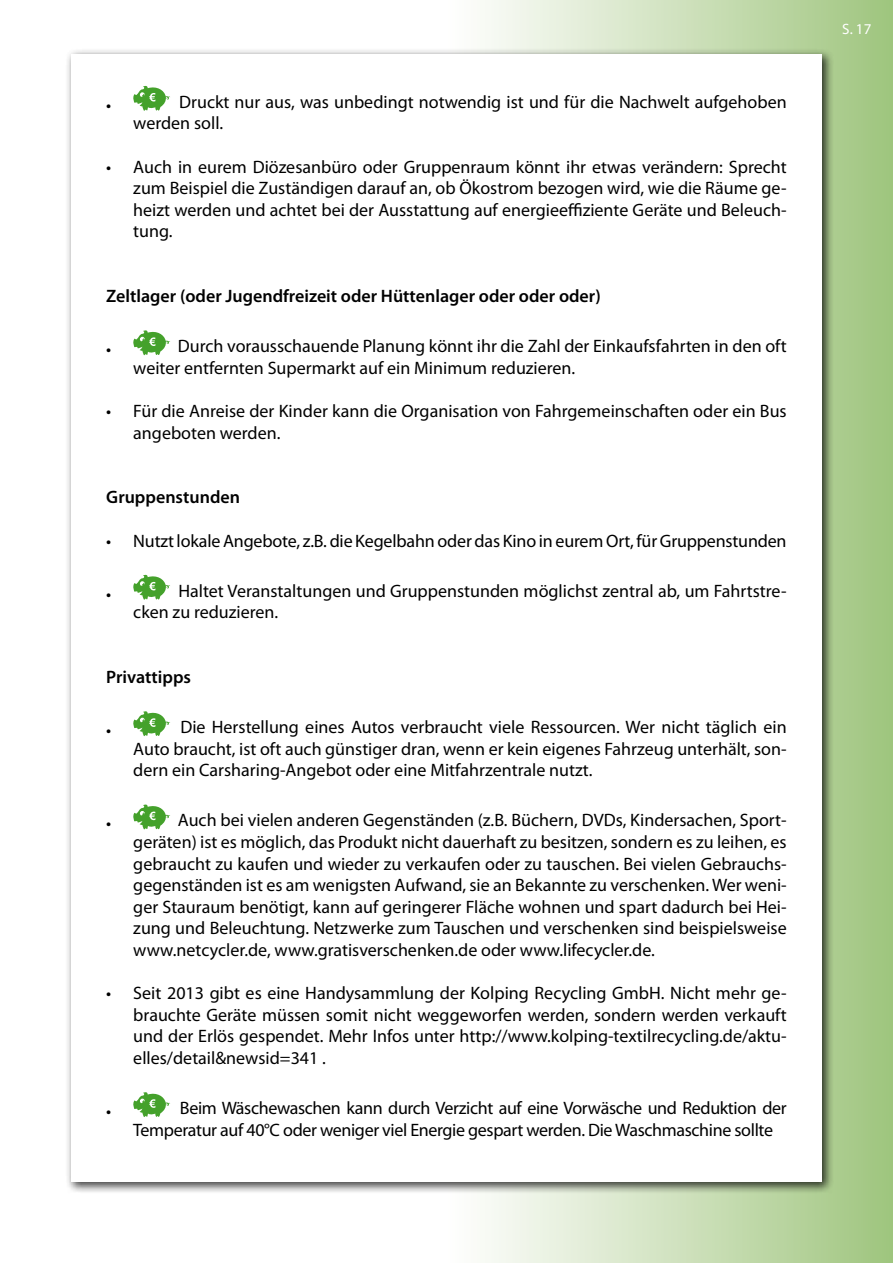
<style>
.page{position:relative;width:893px;height:1263px;background:#fff}
.page>*{position:absolute;margin:0;border:0;box-sizing:border-box;transform-origin:0 0}
.t1{font:18px/21.6px "Myriad Pro";color:#000}
.t2{font:18px/21.6px "Myriad Pro";letter-spacing:-.02em;color:#000}
.t3{font:600 18px "Myriad Pro";color:#000}
.t4{font:15px "Myriad Pro";color:#fff}
</style>
<div class="page">
<div style="left:444px;top:1px;width:448px;height:1261px;background:linear-gradient(to right,#fff,#a1c680)"></div>
<div style="left:65px;top:48px;width:769px;height:1146px;background:#000;opacity:.75"></div>
<div style="left:71px;top:55px;width:751px;height:1127px;background:#fff"></div>
<svg style="left:133px;top:85px;width:37px;height:26px"></svg>
<svg style="left:133px;top:330px;width:37px;height:26px"></svg>
<svg style="left:133px;top:574px;width:37px;height:26px"></svg>
<svg style="left:133px;top:711px;width:37px;height:26px"></svg>
<svg style="left:133px;top:804px;width:37px;height:26px"></svg>
<svg style="left:133px;top:1092px;width:37px;height:25px"></svg>
<p class="t1" style="left:106px;top:94px;width:7px">•</p>
<p class="t1" style="left:133px;top:91px;width:655px;text-indent:46px">Druckt nur aus, was unbedingt notwendig ist und für die Nachwelt aufgehoben werden soll.</p>
<p class="t1" style="left:133px;top:155px;width:655px;text-align:justify;text-indent:-27px">• Auch in eurem Diözesanbüro oder Gruppenraum könnt ihr etwas verändern: Sprecht zum Beispiel die Zuständigen darauf an, ob Ökostrom bezogen wird, wie die Räume ge&shy;heizt werden und achtet bei der Ausstattung auf energieeffiziente Geräte und Beleuch&shy;tung.</p>
<p class="t3" style="left:106px;top:285px;width:496px">Zeltlager (oder Jugendfreizeit oder Hüttenlager oder oder oder)</p>
<p class="t1" style="left:106px;top:338px;width:7px">•</p>
<p class="t1" style="left:133px;top:335px;width:655px;text-indent:44px">Durch vorausschauende Planung könnt ihr die Zahl der Einkaufsfahrten in den oft weiter entfernten Supermarkt auf ein Minimum reduzieren.</p>
<p class="t1" style="left:133px;top:400px;width:655px;text-indent:-27px">• Für die Anreise der Kinder kann die Organisation von Fahrgemeinschaften oder ein Bus angeboten werden.</p>
<p class="t3" style="left:106px;top:486px;width:135px">Gruppenstunden</p>
<p class="t1" style="left:106px;top:529px;width:682px">• Nutzt lokale Angebote, z.B. die Kegelbahn oder das Kino in eurem Ort, für Gruppenstunden</p>
<p class="t1" style="left:106px;top:582px;width:7px">•</p>
<p class="t1" style="left:133px;top:580px;width:655px;text-indent:45px">Haltet Veranstaltungen und Gruppenstunden möglichst zentral ab, um Fahrtstre&shy;cken zu reduzieren.</p>
<p class="t3" style="left:106px;top:666px;width:86px">Privattipps</p>
<p class="t1" style="left:106px;top:719px;width:7px">•</p>
<p class="t1" style="left:133px;top:716px;width:655px;text-align:justify;text-indent:47px">Die Herstellung eines Autos verbraucht viele Ressourcen. Wer nicht täglich ein Auto braucht, ist oft auch günstiger dran, wenn er kein eigenes Fahrzeug unterhält, son&shy;dern ein Carsharing-Angebot oder eine Mitfahrzentrale nutzt.</p>
<p class="t1" style="left:106px;top:812px;width:7px">•</p>
<p class="t1" style="left:133px;top:809px;width:655px;text-align:justify;text-indent:45px">Auch bei vielen anderen Gegenständen (z.B. Büchern, DVDs, Kindersachen, Sport&shy;geräten) ist es möglich, das Produkt nicht dauerhaft zu besitzen, sondern es zu leihen, es gebraucht zu kaufen und wieder zu verkaufen oder zu tauschen. Bei vielen Gebrauchs&shy;gegenständen ist es am wenigsten Aufwand, sie an Bekannte zu verschenken. Wer weni&shy;ger Stauraum benötigt, kann auf geringerer Fläche wohnen und spart dadurch bei Hei&shy;zung und Beleuchtung. Netzwerke zum Tauschen und verschenken sind beispielsweise www.netcycler.de, www.gratisverschenken.de oder www.lifecycler.de.</p>
<p class="t1" style="left:133px;top:982px;width:655px;text-align:justify;text-indent:-27px">• Seit 2013 gibt es eine Handysammlung der Kolping Recycling GmbH. Nicht mehr ge&shy;brauchte Geräte müssen somit nicht weggeworfen werden, sondern werden verkauft und der Erlös gespendet. Mehr Infos unter http://www.kolping-textilrecycling.de/aktu&shy;elles/detail&amp;newsid=341 .</p>
<p class="t1" style="left:106px;top:1100px;width:7px">•</p>
<p class="t2" style="left:133px;top:1097px;width:655px;text-indent:47px">Beim Wäschewaschen kann durch Verzicht auf eine Vorwäsche und Reduktion der<br>Temperatur auf 40°C oder weniger viel Energie gespart werden. Die Waschmaschine sollte</p>
<p class="t4" style="left:842px;top:20px;width:31px">S. 17</p>
</div>
